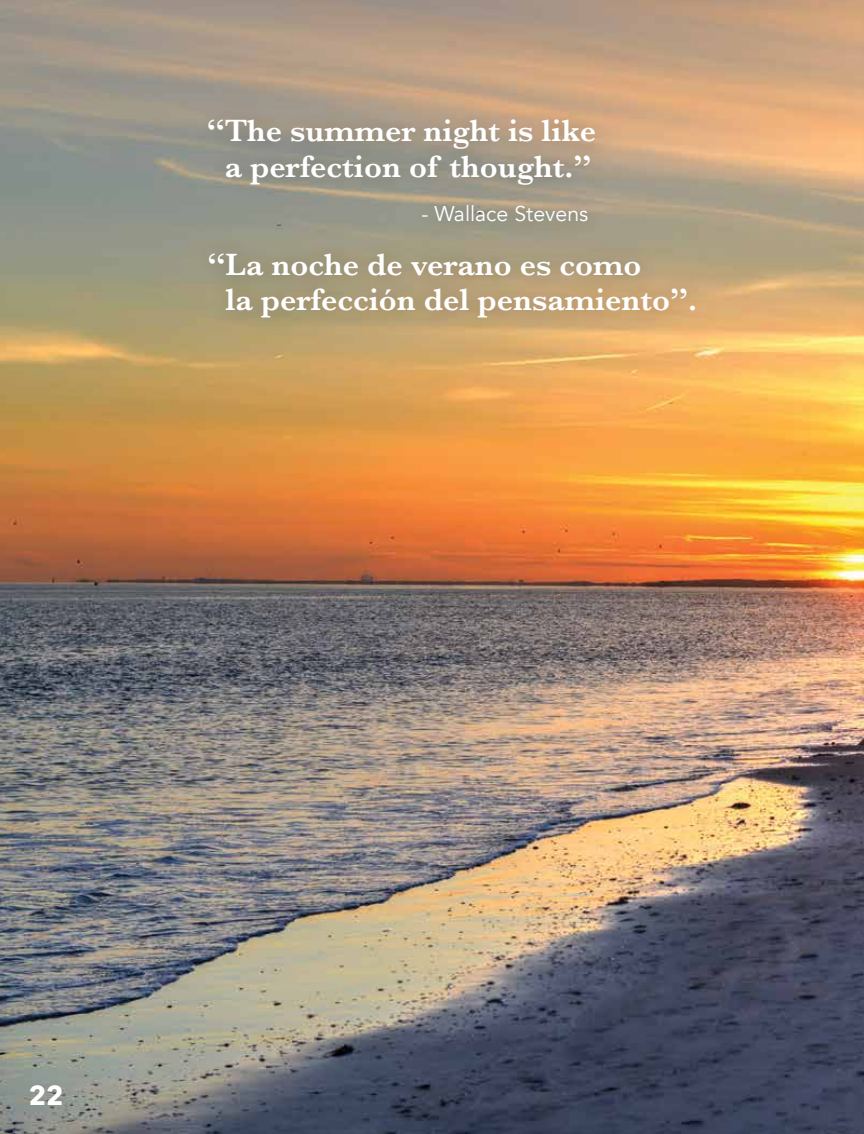
<style>
.page{position:relative;width:864px;height:1134px;background:#fff}
.page>*{position:absolute;margin:0;border:0;box-sizing:border-box;transform-origin:0 0}
.t1{font:600 31.95px/35.5px "Baskerville";color:#fff;text-align:center}
.t2{font:700 27px "Avenir Next";color:#fff}
.t3{font:21.3px "Avenir";color:#fff}
</style>
<div class="page">
<img style="left:0;top:0;width:864px;height:1134px">
<div style="left:191px;top:101px;width:524px;height:237px;background:#000;opacity:.25"></div>
<p class="t1" style="left:207px;top:113px;width:391px">“The summer night is like a perfection of thought.”</p>
<p class="t3" style="left:422px;top:201px;width:168px">- Wallace Stevens</p>
<p class="t1" style="left:226px;top:246px;width:473px;text-align:left;text-indent:-18px">“La noche de verano es como<br>la perfección del pensamiento”.</p>
<p class="t2" style="left:29px;top:1079px;width:36px">22</p>
</div>
